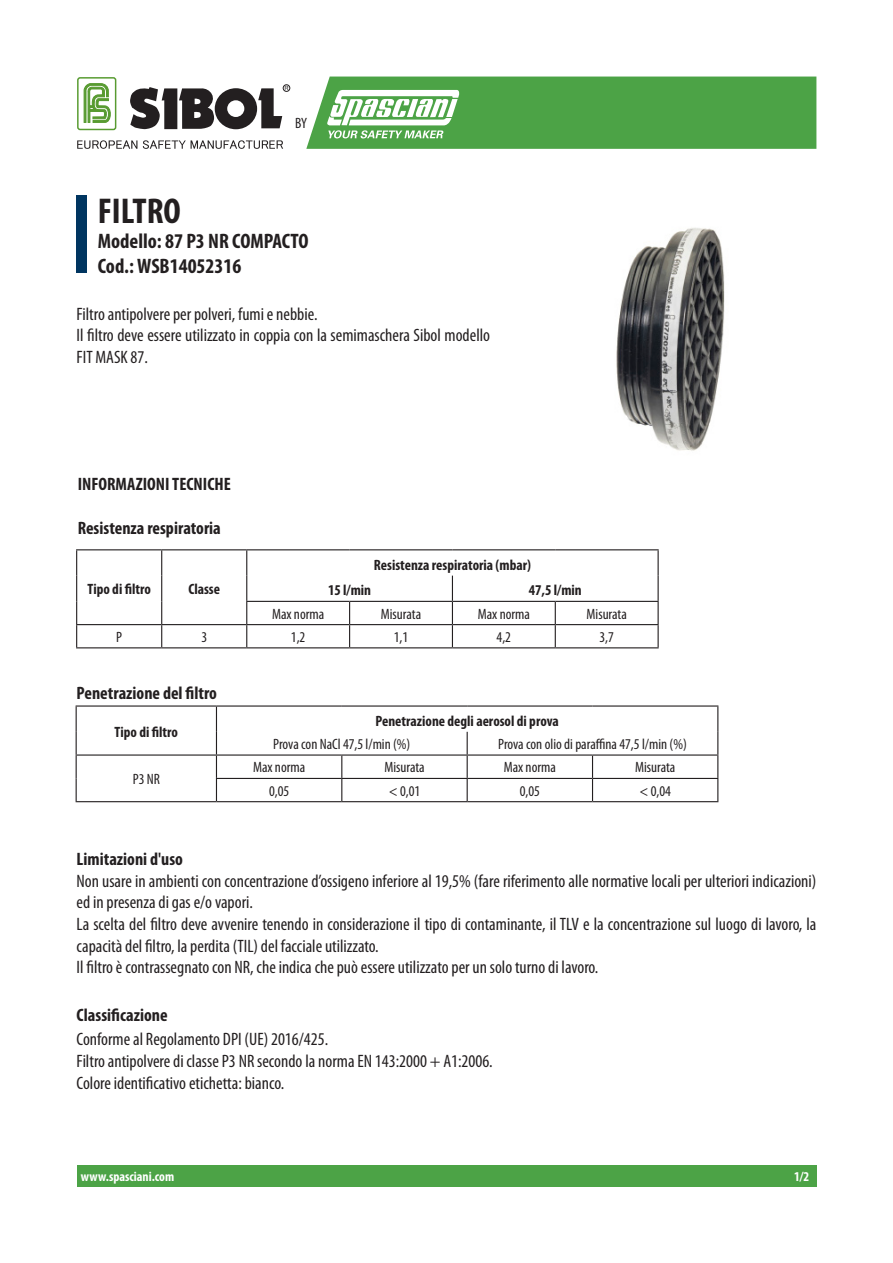
<style>
.page{position:relative;width:893px;height:1263px;background:#fff}
.page>*{position:absolute;margin:0;border:0;box-sizing:border-box;transform-origin:0 0}
.Titolo{font:700 condensed 36px "Myriad Pro";color:#231f20}
.Titolo-2{font:700 condensed 21px "Myriad Pro";color:#231f20}
.Body{font:condensed 18px/21.6px "Myriad Pro";color:#231f20}
.Capitolo{font:700 condensed 18px "Myriad Pro";color:#231f20}
.Capitolo-2{font:condensed 15px "Myriad Pro";color:#231f20}
.Capitolo-3{font:700 condensed 15px "Myriad Pro";color:#231f20}
.t1{font:700 condensed 13.5px "Myriad Pro";color:#fff}
</style>
<div class="page">
<div style="left:77px;top:1165px;width:739px;height:21px;background:#4ca346"></div>
<svg style="left:77px;top:140px;width:60px;height:9px"></svg>
<svg style="left:143px;top:140px;width:140px;height:9px"></svg>
<div style="left:77px;top:77px;width:39px;height:53px;border:1px solid #589b31;border-radius:2px"></div>
<svg style="left:83px;top:83px;width:28px;height:40px"></svg>
<svg style="left:130px;top:87px;width:159px;height:42px"></svg>
<div style="left:283px;top:85px;width:7px;height:6px;border:1px solid #231f20;border-radius:50%"></div>
<svg style="left:306px;top:77px;width:510px;height:72px;background:#61ae5c"></svg>
<img style="left:616px;top:228px;width:109px;height:223px">
<div style="left:77px;top:196px;width:10px;height:77px;background:#003560"></div>
<hr style="left:76px;top:624px;width:86px;height:1px;background:#231f20">
<hr style="left:162px;top:624px;width:85px;height:1px;background:#231f20">
<svg style="left:161px;top:550px;width:1px;height:97px"></svg>
<hr style="left:247px;top:624px;width:103px;height:1px;background:#231f20">
<hr style="left:350px;top:624px;width:102px;height:1px;background:#231f20">
<svg style="left:349px;top:602px;width:1px;height:45px"></svg>
<hr style="left:452px;top:624px;width:103px;height:1px;background:#231f20">
<hr style="left:555px;top:624px;width:104px;height:1px;background:#231f20">
<svg style="left:555px;top:602px;width:1px;height:45px"></svg>
<svg style="left:246px;top:550px;width:1px;height:97px"></svg>
<svg style="left:452px;top:576px;width:1px;height:71px"></svg>
<svg style="left:658px;top:550px;width:1px;height:97px"></svg>
<hr style="left:246px;top:601px;width:104px;height:1px;background:#231f20">
<hr style="left:350px;top:601px;width:102px;height:1px;background:#231f20">
<hr style="left:452px;top:601px;width:103px;height:1px;background:#231f20">
<hr style="left:555px;top:601px;width:104px;height:1px;background:#231f20">
<hr style="left:76px;top:549px;width:86px;height:1px;background:#231f20">
<hr style="left:162px;top:549px;width:85px;height:1px;background:#231f20">
<hr style="left:247px;top:549px;width:103px;height:1px;background:#231f20">
<hr style="left:350px;top:549px;width:102px;height:1px;background:#231f20">
<hr style="left:452px;top:549px;width:103px;height:1px;background:#231f20">
<hr style="left:555px;top:549px;width:104px;height:1px;background:#231f20">
<svg style="left:76px;top:550px;width:1px;height:97px"></svg>
<hr style="left:76px;top:647px;width:86px;height:1px;background:#231f20">
<hr style="left:162px;top:647px;width:85px;height:1px;background:#231f20">
<hr style="left:247px;top:647px;width:103px;height:1px;background:#231f20">
<hr style="left:350px;top:647px;width:102px;height:1px;background:#231f20">
<hr style="left:452px;top:647px;width:103px;height:1px;background:#231f20">
<hr style="left:555px;top:647px;width:104px;height:1px;background:#231f20">
<hr style="left:76px;top:754px;width:140px;height:2px;background:#231f20">
<hr style="left:216px;top:778px;width:126px;height:1px;background:#231f20">
<hr style="left:342px;top:778px;width:125px;height:1px;background:#231f20">
<svg style="left:341px;top:756px;width:1px;height:45px"></svg>
<hr style="left:467px;top:778px;width:125px;height:1px;background:#231f20">
<hr style="left:592px;top:778px;width:126px;height:1px;background:#231f20">
<svg style="left:592px;top:756px;width:1px;height:45px"></svg>
<svg style="left:76px;top:707px;width:1px;height:94px"></svg>
<hr style="left:76px;top:801px;width:140px;height:1px;background:#231f20">
<hr style="left:76px;top:705px;width:140px;height:2px;background:#231f20">
<hr style="left:216px;top:705px;width:126px;height:2px;background:#231f20">
<hr style="left:342px;top:705px;width:125px;height:2px;background:#231f20">
<hr style="left:467px;top:705px;width:125px;height:2px;background:#231f20">
<hr style="left:592px;top:705px;width:126px;height:2px;background:#231f20">
<hr style="left:216px;top:801px;width:126px;height:1px;background:#231f20">
<hr style="left:342px;top:801px;width:125px;height:1px;background:#231f20">
<hr style="left:467px;top:801px;width:125px;height:1px;background:#231f20">
<hr style="left:592px;top:801px;width:126px;height:1px;background:#231f20">
<svg style="left:216px;top:707px;width:1px;height:94px"></svg>
<svg style="left:467px;top:732px;width:1px;height:69px"></svg>
<svg style="left:717px;top:707px;width:1px;height:94px"></svg>
<hr style="left:216px;top:754px;width:126px;height:2px;background:#231f20">
<hr style="left:342px;top:754px;width:125px;height:2px;background:#231f20">
<hr style="left:467px;top:754px;width:125px;height:2px;background:#231f20">
<hr style="left:592px;top:754px;width:126px;height:2px;background:#231f20">
<p class="Capitolo-2" style="left:295px;top:114px;width:14px">BY</p>
<p class="Titolo" style="left:98px;top:188px;width:85px">FILTRO</p>
<p class="Titolo-2" style="left:98px;top:228px;width:212px">Modello: 87 P3 NR COMPACTO</p>
<p class="Titolo-2" style="left:98px;top:253px;width:145px">Cod.: WSB14052316</p>
<p class="Body" style="left:77px;top:303px;width:242px">Filtro antipolvere per polveri, fumi e nebbie.</p>
<p class="Body" style="left:77px;top:324px;width:415px">Il filtro deve essere utilizzato in coppia con la semimaschera Sibol modello<br>FIT MASK 87.</p>
<p class="Capitolo" style="left:78px;top:473px;width:155px">INFORMAZIONI TECNICHE</p>
<p class="Capitolo" style="left:78px;top:517px;width:145px">Resistenza respiratoria</p>
<p class="Capitolo-3" style="left:87px;top:580px;width:65px">Tipo di filtro</p>
<p class="Capitolo-3" style="left:188px;top:580px;width:33px">Classe</p>
<p class="Capitolo-3" style="left:374px;top:555px;width:159px">Resistenza respiratoria (mbar)</p>
<p class="Capitolo-3" style="left:328px;top:581px;width:45px">15 l/min</p>
<p class="Capitolo-3" style="left:529px;top:581px;width:55px">47,5 l/min</p>
<p class="Capitolo-2" style="left:272px;top:605px;width:54px">Max norma</p>
<p class="Capitolo-2" style="left:381px;top:605px;width:42px">Misurata</p>
<p class="Capitolo-2" style="left:478px;top:605px;width:54px">Max norma</p>
<p class="Capitolo-2" style="left:586px;top:605px;width:42px">Misurata</p>
<p class="Capitolo-2" style="left:116px;top:628px;width:7px">P</p>
<p class="Capitolo-2" style="left:201px;top:628px;width:7px">3</p>
<p class="Capitolo-2" style="left:291px;top:628px;width:16px">1,2</p>
<p class="Capitolo-2" style="left:394px;top:628px;width:16px">1,1</p>
<p class="Capitolo-2" style="left:497px;top:628px;width:16px">4,2</p>
<p class="Capitolo-2" style="left:599px;top:628px;width:16px">3,7</p>
<p class="Capitolo" style="left:77px;top:682px;width:142px">Penetrazione del filtro</p>
<p class="Capitolo-3" style="left:115px;top:723px;width:65px">Tipo di filtro</p>
<p class="Capitolo-2" style="left:133px;top:770px;width:29px">P3 NR</p>
<p class="Capitolo-3" style="left:376px;top:711px;width:185px">Penetrazione degli aerosol di prova</p>
<p class="Capitolo-2" style="left:273px;top:735px;width:139px">Prova con NaCl 47,5 l/min (%)</p>
<p class="Capitolo-2" style="left:498px;top:735px;width:190px">Prova con olio di paraffina 47,5 l/min (%)</p>
<p class="Capitolo-2" style="left:253px;top:758px;width:54px">Max norma</p>
<p class="Capitolo-2" style="left:384px;top:758px;width:42px">Misurata</p>
<p class="Capitolo-2" style="left:504px;top:758px;width:54px">Max norma</p>
<p class="Capitolo-2" style="left:635px;top:758px;width:42px">Misurata</p>
<p class="Capitolo-2" style="left:269px;top:782px;width:22px">0,05</p>
<p class="Capitolo-2" style="left:389px;top:782px;width:33px">&lt; 0,01</p>
<p class="Capitolo-2" style="left:520px;top:782px;width:22px">0,05</p>
<p class="Capitolo-2" style="left:639px;top:782px;width:33px">&lt; 0,04</p>
<p class="Capitolo" style="left:77px;top:848px;width:108px">Limitazioni d'uso</p>
<p class="Body" style="left:77px;top:870px;width:741px">Non usare in ambienti con concentrazione d’ossigeno inferiore al 19,5% (fare riferimento alle normative locali per ulteriori indicazioni) ed in presenza di gas e/o vapori.</p>
<p class="Body" style="left:77px;top:913px;width:741px">La scelta del filtro deve avvenire tenendo in considerazione il tipo di contaminante, il TLV e la concentrazione sul luogo di lavoro, la capacità del filtro, la perdita (TIL) del facciale utilizzato.</p>
<p class="Body" style="left:77px;top:956px;width:523px">Il filtro è contrassegnato con NR, che indica che può essere utilizzato per un solo turno di lavoro.</p>
<p class="Capitolo" style="left:77px;top:1004px;width:92px">Classificazione</p>
<p class="Body" style="left:77px;top:1028px;width:253px">Conforme al Regolamento DPI (UE) 2016/425.</p>
<p class="Body" style="left:77px;top:1050px;width:418px">Filtro antipolvere di classe P3 NR secondo la norma EN 143:2000 + A1:2006.</p>
<p class="Body" style="left:77px;top:1071px;width:209px">Colore identificativo etichetta: bianco.</p>
<p class="t1" style="left:81px;top:1168px;width:95px">www.spasciani.com</p>
<p class="t1" style="left:794px;top:1168px;width:17px">1/2</p>
</div>
